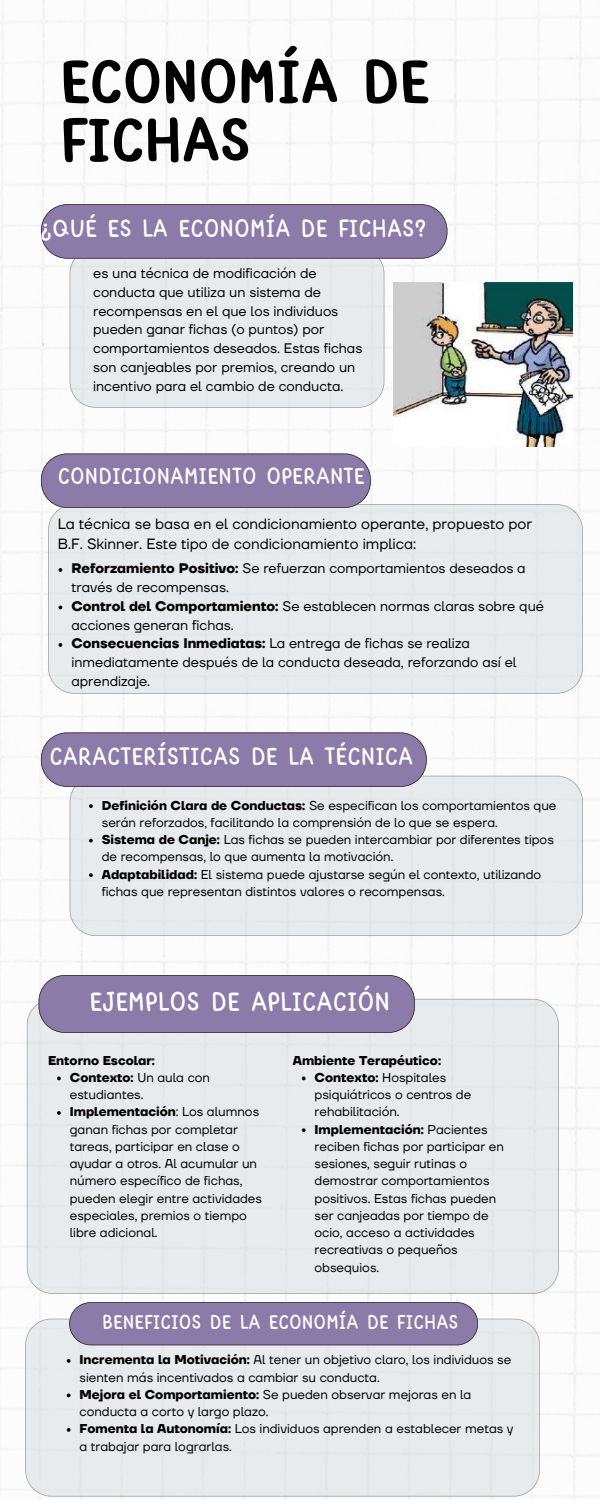
<style>
.page{position:relative;width:600px;height:1500px;background:#fff}
.page>*{position:absolute;margin:0;border:0;box-sizing:border-box;transform-origin:0 0}
.t1{font:700 65.4px/58.5px "Yvesyvesdrawing";letter-spacing:-.03em;color:#000}
.t2{font:28.2px "Yvesyvesdrawing";color:#fff}
.t3{font:26.2px "Yvesyvesdrawing";color:#fff}
.t4{font:24.2px "Yvesyvesdrawing";color:#fff}
.t5{font:21px "Yvesyvesdrawing";color:#fff}
.t6{font:14.8px/20.2px "TT Firs Neue";color:#000}
.t7{font:13.8px/18.8px "TT Firs Neue";color:#000}
.t8{font:12.8px/17.2px "TT Firs Neue";color:#000}
.t9{font:700 12.8px "TT Firs Neue";color:#000}
.s1{font-weight:700}
</style>
<div class="page">
<img style="left:0;top:0;width:600px;height:1500px">
<div style="left:70px;top:259px;width:314px;height:149px;background:#e8ebed"></div>
<div style="left:48px;top:504px;width:535px;height:190px;background:#e8ebec"></div>
<div style="left:70px;top:776px;width:513px;height:160px;background:#e8ebec"></div>
<div style="left:27px;top:999px;width:532px;height:295px;background:#e8ebed"></div>
<svg style="left:41px;top:204px;width:406px;height:55px;background:#8b7ca6"></svg>
<svg style="left:41px;top:454px;width:330px;height:54px;background:#8c7da7"></svg>
<svg style="left:41px;top:732px;width:386px;height:55px;background:#8b7ca7"></svg>
<div style="left:39px;top:975px;width:376px;height:58px;background:#8b7ba8"></div>
<div style="left:25px;top:1319px;width:515px;height:177px;background:#e8ebed"></div>
<svg style="left:69px;top:1302px;width:409px;height:43px;background:#8a7ba6"></svg>
<img style="left:394px;top:283px;width:178px;height:163px">
<svg style="left:89px;top:804px;width:4px;height:4px"></svg>
<svg style="left:89px;top:839px;width:4px;height:4px"></svg>
<svg style="left:89px;top:873px;width:4px;height:4px"></svg>
<svg style="left:57px;top:1077px;width:4px;height:3px"></svg>
<svg style="left:57px;top:1111px;width:4px;height:4px"></svg>
<svg style="left:59px;top:568px;width:3px;height:4px"></svg>
<svg style="left:59px;top:643px;width:3px;height:4px"></svg>
<svg style="left:302px;top:1077px;width:4px;height:3px"></svg>
<svg style="left:302px;top:1128px;width:4px;height:4px"></svg>
<svg style="left:67px;top:1359px;width:4px;height:4px"></svg>
<svg style="left:67px;top:1394px;width:4px;height:3px"></svg>
<svg style="left:67px;top:1428px;width:4px;height:4px"></svg>
<h2 class="t1" style="left:59px;top:58px;width:372px">ECONOMÍA DE<br>FICHAS</h2>
<p class="t3" style="left:40px;top:217px;width:388px">¿QUÉ ES LA ECONOMÍA DE FICHAS?</p>
<h2 class="t7" style="left:93px;top:264px;width:271px">es una técnica de modificación de conducta que utiliza un sistema de recompensas en el que los individuos pueden ganar fichas (o puntos) por comportamientos deseados. Estas fichas son canjeables por premios, creando un incentivo para el cambio de conducta.</h2>
<p class="t4" style="left:58px;top:466px;width:308px">CONDICIONAMIENTO OPERANTE</p>
<h5 class="t6" style="left:58px;top:514px;width:476px">La técnica se basa en el condicionamiento operante, propuesto por<br>B.F. Skinner. Este tipo de condicionamiento implica:</h5>
<h6 class="t7" style="left:71px;top:560px;width:456px"><span class="s1">Reforzamiento Positivo:</span> Se refuerzan comportamientos deseados a través de recompensas.</h6>
<p class="t7" style="left:71px;top:597px;width:474px"><span class="s1">Control del Comportamiento:</span> Se establecen normas claras sobre qué acciones generan fichas.</p>
<p class="t7" style="left:71px;top:635px;width:447px"><span class="s1">Consecuencias Inmediatas:</span> La entrega de fichas se realiza inmediatamente después de la conducta deseada, reforzando así el aprendizaje.</p>
<p class="t3" style="left:50px;top:745px;width:365px">CARACTERÍSTICAS DE LA TÉCNICA</p>
<p class="t8" style="left:102px;top:797px;width:456px"><span class="s1">Definición Clara de Conductas:</span> Se especifican los comportamientos que serán reforzados, facilitando la comprensión de lo que se espera.</p>
<h3 class="t8" style="left:102px;top:831px;width:454px"><span class="s1">Sistema de Canje:</span> Las fichas se pueden intercambiar por diferentes tipos de recompensas, lo que aumenta la motivación.</h3>
<h5 class="t8" style="left:102px;top:866px;width:441px"><span class="s1">Adaptabilidad:</span> El sistema puede ajustarse según el contexto, utilizando fichas que representan distintos valores o recompensas.</h5>
<h2 class="t2" style="left:90px;top:990px;width:302px">EJEMPLOS DE APLICACIÓN</h2>
<h6 class="t9" style="left:293px;top:1052px;width:150px">Ambiente Terapéutico:</h6>
<p class="t8" style="left:315px;top:1069px;width:158px"><span class="s1">Contexto:</span> Hospitales psiquiátricos o centros de rehabilitación.</p>
<p class="t8" style="left:315px;top:1121px;width:191px"><span class="s1">Implementación:</span> Pacientes reciben fichas por participar en sesiones, seguir rutinas o demostrar comportamientos positivos. Estas fichas pueden ser canjeadas por tiempo de ocio, acceso a actividades recreativas o pequeños obsequios.</p>
<h4 class="t5" style="left:102px;top:1313px;width:358px">BENEFICIOS DE LA ECONOMÍA DE FICHAS</h4>
<p class="t8" style="left:80px;top:1352px;width:433px"><span class="s1">Incrementa la Motivación:</span> Al tener un objetivo claro, los individuos se sienten más incentivados a cambiar su conducta.</p>
<p class="t8" style="left:80px;top:1386px;width:393px"><span class="s1">Mejora el Comportamiento:</span> Se pueden observar mejoras en la conducta a corto y largo plazo.</p>
<p class="t8" style="left:80px;top:1421px;width:435px"><span class="s1">Fomenta la Autonomía:</span> Los individuos aprenden a establecer metas y a trabajar para lograrlas.</p>
<p class="t9" style="left:48px;top:1052px;width:109px">Entorno Escolar:</p>
<p class="t8" style="left:70px;top:1069px;width:142px"><span class="s1">Contexto:</span> Un aula con estudiantes.</p>
<p class="t8" style="left:70px;top:1104px;width:194px"><span class="s1">Implementación</span>: Los alumnos ganan fichas por completar tareas, participar en clase o ayudar a otros. Al acumular un número específico de fichas, pueden elegir entre actividades especiales, premios o tiempo libre adicional.</p>
</div>
